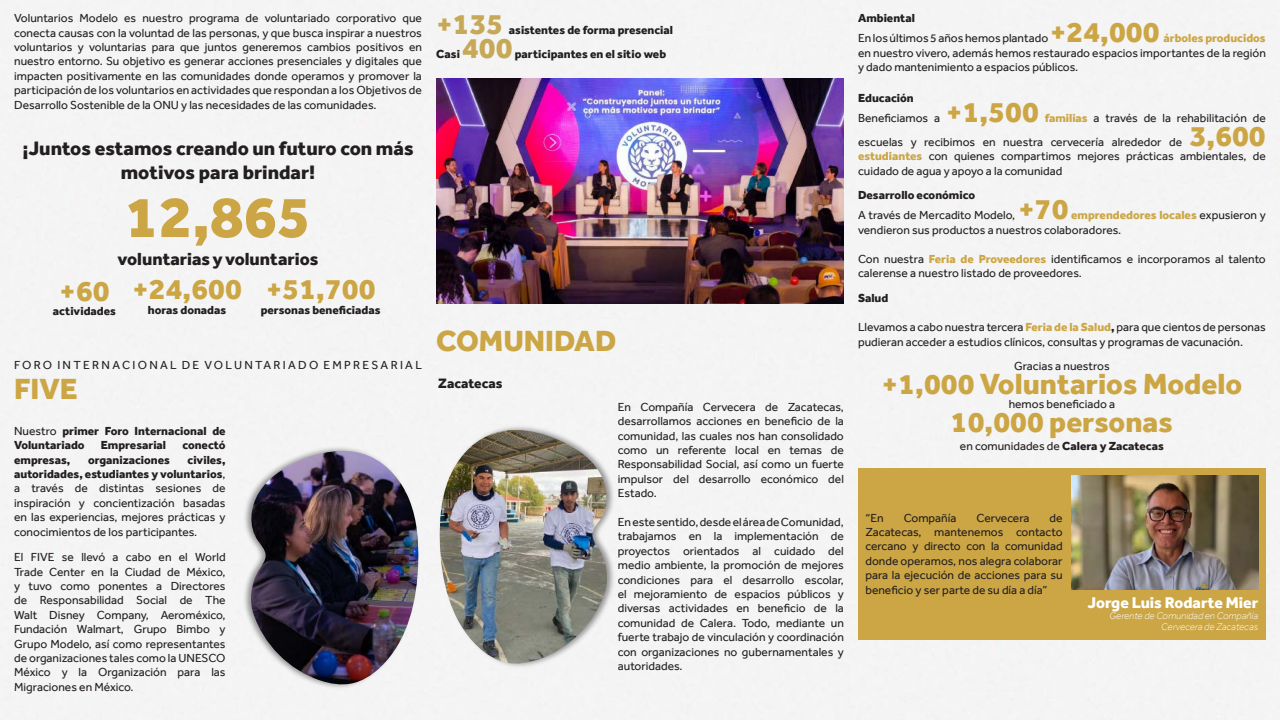
<style>
.page{position:relative;width:1280px;height:720px;background:#f4f4f4}
.page>*{position:absolute;margin:0;border:0;box-sizing:border-box;transform-origin:0 0}
.t1{font:800 60px "Effra";color:#cca645}
.t2{font:800 30px "Effra";color:#cca645}
.t3{font:800 30px "Effra";color:#c6a857}
.t4{font:800 20px/24px "Effra";color:#231f20;text-align:center}
.t5{font:800 18px "Effra";color:#231f20}
.t6{font:800 16px "Effra";color:#fff}
.t7{font:800 14px "Effra";color:#231f20}
.t8{font:12px/14.4px "Effra";color:#231f20;text-align:justify}
.t9{font:800 12px/14.4px "Effra";color:#231f20}
.t10{font:12px "Effra";letter-spacing:.19em;color:#231f20}
.t11{font:italic 300 10px/11px "Effra";color:#fff;text-align:right}
.s1{font-weight:400}
.s2{font-weight:800}
.s3{font-weight:800;color:#cca645}
</style>
<div class="page">
<div style="left:858px;top:468px;width:408px;height:171px;background:#cca645"></div>
<img style="left:436px;top:78px;width:408px;height:225px">
<img style="left:240px;top:444px;width:182px;height:248px">
<img style="left:248px;top:451px;width:171px;height:235px">
<img style="left:436px;top:423px;width:182px;height:248px">
<img style="left:439px;top:430px;width:171px;height:235px">
<img style="left:1071px;top:475px;width:187px;height:114px">
<p class="t8" style="left:14px;top:11px;width:409px">Voluntarios Modelo es nuestro programa de voluntariado corporativo que conecta causas con la voluntad de las personas, y que busca inspirar a nuestros voluntarios y voluntarias para que juntos generemos cambios positivos en nuestro entorno. Su objetivo es generar acciones presenciales y digitales que impacten positivamente en las comunidades donde operamos y promover la participación de los voluntarios en actividades que respondan a los Objetivos de Desarrollo Sostenible de la ONU y las necesidades de las comunidades.</p>
<p class="t4" style="left:22px;top:136px;width:393px">¡Juntos estamos creando un futuro con más motivos para brindar!</p>
<p class="t1" style="left:125px;top:181px;width:187px">12,865</p>
<p class="t5" style="left:118px;top:248px;width:202px">voluntarias y voluntarios</p>
<p class="t2" style="left:132px;top:271px;width:111px">+24,600</p>
<p class="t9" style="left:148px;top:302px;width:80px">horas donadas</p>
<p class="t2" style="left:266px;top:271px;width:111px">+51,700</p>
<p class="t9" style="left:261px;top:302px;width:121px">personas beneficiadas</p>
<p class="t2" style="left:59px;top:273px;width:52px">+60</p>
<p class="t9" style="left:53px;top:303px;width:65px">actividades</p>
<p class="t10" style="left:14px;top:358px;width:409px">FORO INTERNACIONAL DE VOLUNTARIADO EMPRESARIAL</p>
<p class="t2" style="left:14px;top:371px;width:65px">FIVE</p>
<p class="t9" style="left:14px;top:423px;width:213px"><span class="s1">Nuestro</span> primer Foro Internacional de<br>Voluntariado</p>
<p class="t9" style="left:101px;top:438px;width:67px">Empresarial</p>
<p class="t9" style="left:182px;top:438px;width:45px">conectó</p>
<p class="t8" style="left:14px;top:452px;width:213px;text-indent:173px"><span class="s2">civiles, autoridades, estudiantes y voluntarios</span>, a través de distintas sesiones de inspiración y concientización basadas en las experiencias, mejores prácticas y conocimientos de los participantes.</p>
<p class="t8" style="left:14px;top:550px;width:213px">El FIVE se llevó a cabo en el World Trade Center en la Ciudad de México, y tuvo como ponentes a Directores de Responsabilidad Social de The Walt Disney Company, Aeroméxico, Fundación Walmart, Grupo Bimbo y Grupo Modelo, así como representantes de organizaciones tales como la UNESCO México y la Organización para las Migraciones en México.</p>
<p class="t9" style="left:14px;top:452px;width:58px">empresas,</p>
<p class="t9" style="left:88px;top:452px;width:83px">organizaciones</p>
<p class="t3" style="left:436px;top:6px;width:69px">+135</p>
<p class="t9" style="left:509px;top:23px;width:166px">asistentes de forma presencial</p>
<p class="t9" style="left:436px;top:47px;width:25px">Casi</p>
<p class="t3" style="left:462px;top:30px;width:52px">400</p>
<p class="t9" style="left:515px;top:47px;width:153px">participantes en el sitio web</p>
<p class="t2" style="left:436px;top:323px;width:182px">COMUNIDAD</p>
<p class="t7" style="left:438px;top:375px;width:66px">Zacatecas</p>
<p class="t8" style="left:618px;top:400px;width:228px">En Compañía Cervecera de Zacatecas, desarrollamos acciones en beneficio de la comunidad, las cuales nos han consolidado como un referente local en temas de Responsabilidad Social, así como un fuerte impulsor del desarrollo económico del Estado.</p>
<p class="t8" style="left:618px;top:515px;width:228px">En este sentido, desde el área de Comunidad, trabajamos en la implementación de proyectos orientados al cuidado del medio ambiente, la promoción de mejores condiciones para el desarrollo escolar, el mejoramiento de espacios públicos y diversas actividades en beneficio de la comunidad de Calera. Todo, mediante un fuerte trabajo de vinculación y coordinación con organizaciones no gubernamentales y autoridades.</p>
<p class="t9" style="left:858px;top:11px;width:58px">Ambiental</p>
<p class="t8" style="left:858px;top:31px;width:192px">En los últimos 5 años hemos plantado</p>
<p class="t2" style="left:1050px;top:14px;width:111px">+24,000</p>
<p class="t8" style="left:858px;top:31px;width:409px;text-indent:306px"><span class="s3">árboles producidos </span>en nuestro vivero, además hemos restaurado espacios importantes de la región y dado mantenimiento a espacios públicos.</p>
<p class="t9" style="left:858px;top:91px;width:57px">Educación</p>
<p class="t8" style="left:858px;top:111px;width:84px">Beneficiamos a</p>
<p class="t2" style="left:946px;top:94px;width:94px">+1,500</p>
<p class="t8" style="left:858px;top:106px;width:409px;line-height:24px;text-indent:187px"><span class="s3">familias</span> a través de la rehabilitación de escuelas y recibimos en nuestra cervecería alrededor de</p>
<p class="t2" style="left:1190px;top:118px;width:78px">3,600</p>
<p class="t8" style="left:858px;top:149px;width:409px"><span class="s3">estudiantes</span> con quienes compartimos mejores prácticas ambientales, de cuidado de agua y apoyo a la comunidad</p>
<p class="t9" style="left:858px;top:188px;width:119px">Desarrollo económico</p>
<p class="t8" style="left:858px;top:208px;width:159px">A través de Mercadito Modelo,</p>
<p class="t2" style="left:1018px;top:191px;width:52px">+70</p>
<p class="t8" style="left:858px;top:208px;width:409px;text-indent:213px"><span class="s3">emprendedores locales</span> expusieron y vendieron sus productos a nuestros colaboradores.</p>
<p class="t8" style="left:858px;top:251px;width:409px">Con nuestra <span class="s3">Feria de Proveedores</span> identificamos e incorporamos al talento calerense a nuestro listado de proveedores.</p>
<p class="t9" style="left:858px;top:291px;width:32px">Salud</p>
<p class="t8" style="left:858px;top:320px;width:409px">Llevamos a cabo nuestra tercera <span class="s3">Feria de la Salud</span><span class="s2">,</span> para que cientos de personas pudieran acceder a estudios clínicos, consultas y programas de vacunación.</p>
<p class="t8" style="left:1014px;top:358px;width:97px">Gracias a nuestros</p>
<p class="t2" style="left:882px;top:366px;width:362px">+1,000 Voluntarios Modelo</p>
<p class="t8" style="left:1009px;top:397px;width:108px">hemos beneficiado a</p>
<p class="t2" style="left:951px;top:404px;width:224px">10,000 personas</p>
<p class="t9" style="left:960px;top:439px;width:205px"><span class="s1">en comunidades de</span> Calera y Zacatecas</p>
<p class="t8" style="left:865px;top:510px;width:20px">“En</p>
<p class="t8" style="left:904px;top:510px;width:54px">Compañía</p>
<p class="t8" style="left:977px;top:510px;width:55px">Cervecera</p>
<p class="t8" style="left:865px;top:510px;width:199px;text-indent:184px">de Zacatecas, mantenemos contacto cercano y directo con la comunidad donde operamos, nos alegra colaborar para la ejecución de acciones para su beneficio y ser parte de su día a día”</p>
<p class="t6" style="left:1087px;top:594px;width:172px">Jorge Luis Rodarte Mier</p>
<p class="t11" style="left:1109px;top:610px;width:150px">Gerente de Comunidad en Compañía<br>Cervecera de Zacatecas</p>
</div>
